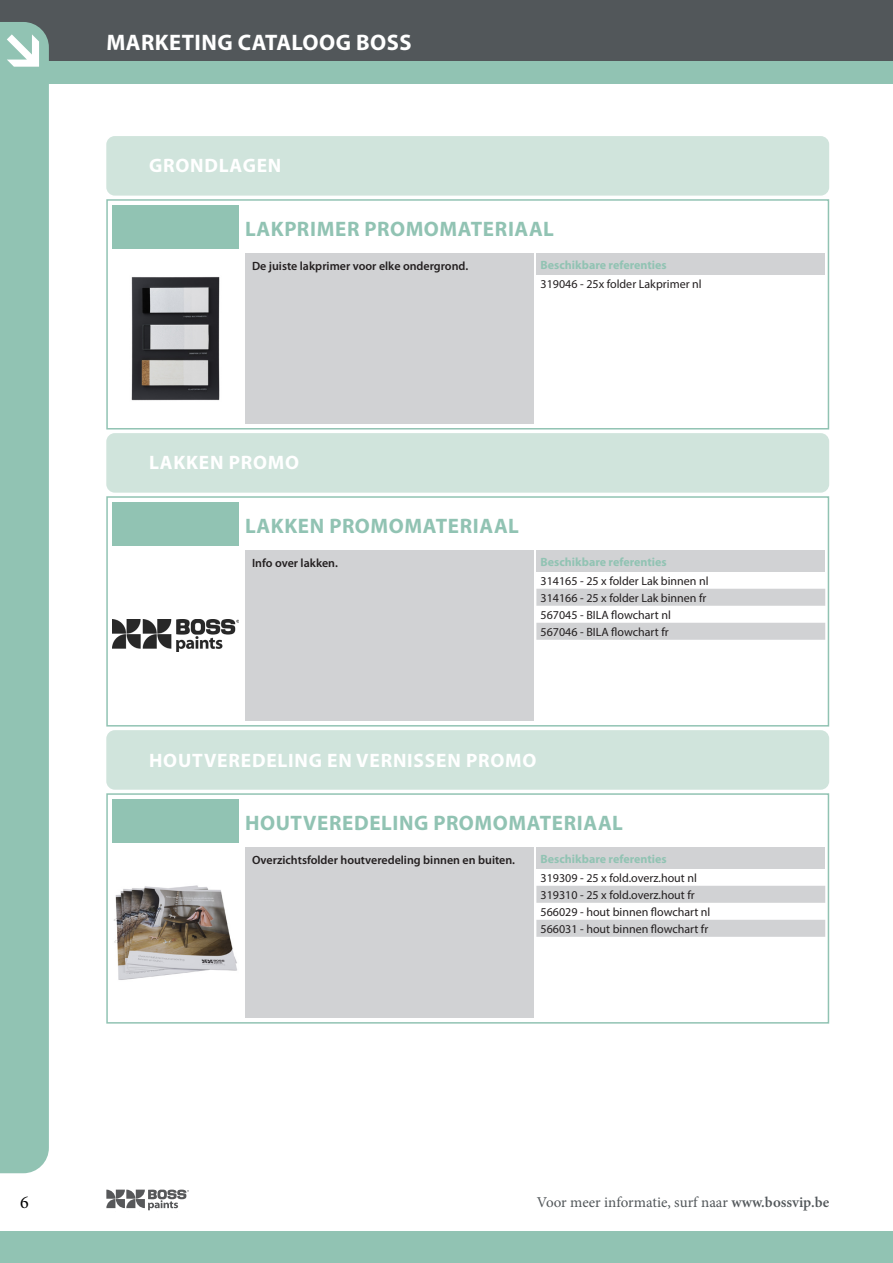
<style>
.page{position:relative;width:893px;height:1263px;background:#fff}
.page>*{position:absolute;margin:0;border:0;box-sizing:border-box;transform-origin:0 0}
.t1{font:700 22.5px "Myriad Pro";letter-spacing:.02em;color:#fff}
._03_productname_titl{font:700 21px "Myriad Pro";letter-spacing:.025em;color:#91c3b3}
._02_subtitle_single{font:700 19.5px "Myriad Pro";letter-spacing:.04em;color:#fff}
.t2{font:18px "Minion Pro";color:#000}
.t3{font:15px "Minion Pro";color:#52575a}
._01_body_table_color{font:12px "Myriad Pro";color:#231f20}
._01_product_beschrij{font:600 12px "Myriad Pro";color:#231f20}
._02_subtitles_table{font:700 12px "Myriad Pro";color:#91c3b3}
.s1{font-weight:600}
</style>
<div class="page">
<div style="left:0;top:0;width:893px;height:71px;background:#52575a"></div>
<svg style="left:106px;top:1189px;width:83px;height:21px"></svg>
<div style="left:0;top:22px;width:49px;height:1151px;background:#91c3b3"></div>
<div style="left:0;top:1231px;width:893px;height:32px;background:#91c3b3"></div>
<div style="left:0;top:61px;width:893px;height:22px;background:#91c3b3"></div>
<div style="left:7px;top:30px;width:34px;height:42px;background:#91c3b3"></div>
<svg style="left:7px;top:34px;width:32px;height:33px"></svg>
<div style="left:106px;top:136px;width:723px;height:60px;background:#d0e4dc;border-radius:9px"></div>
<div style="left:112px;top:205px;width:126px;height:44px;background:#91c3b3"></div>
<img style="left:131px;top:277px;width:89px;height:124px">
<div style="left:245px;top:254px;width:289px;height:170px;background:#d1d2d4"></div>
<div style="left:536px;top:254px;width:289px;height:21px;background:#d1d2d4"></div>
<div style="left:106px;top:199px;width:723px;height:230px;border:2px solid #91c3b3"></div>
<div style="left:106px;top:433px;width:723px;height:60px;background:#d0e4dc;border-radius:9px"></div>
<div style="left:112px;top:502px;width:126px;height:44px;background:#91c3b3"></div>
<img style="left:112px;top:620px;width:126px;height:32px">
<div style="left:245px;top:551px;width:289px;height:170px;background:#d1d2d4"></div>
<div style="left:536px;top:551px;width:289px;height:21px;background:#d1d2d4"></div>
<svg style="left:536px;top:589px;width:289px;height:51px"></svg>
<div style="left:106px;top:496px;width:723px;height:230px;border:2px solid #91c3b3"></div>
<div style="left:106px;top:730px;width:723px;height:60px;background:#d0e4dc;border-radius:9px"></div>
<div style="left:112px;top:799px;width:126px;height:44px;background:#91c3b3"></div>
<img style="left:114px;top:885px;width:123px;height:95px">
<div style="left:245px;top:848px;width:289px;height:170px;background:#d1d2d4"></div>
<div style="left:536px;top:848px;width:289px;height:21px;background:#d1d2d4"></div>
<svg style="left:536px;top:886px;width:289px;height:51px"></svg>
<div style="left:106px;top:793px;width:723px;height:230px;border:2px solid #91c3b3"></div>
<p class="t1" style="left:107px;top:28px;width:306px">MARKETING CATALOOG BOSS</p>
<p class="_02_subtitle_single" style="left:149px;top:153px;width:134px">GRONDLAGEN</p>
<p class="_03_productname_titl" style="left:245px;top:215px;width:311px">LAKPRIMER PROMOMATERIAAL</p>
<p class="_01_product_beschrij" style="left:252px;top:258px;width:218px">De juiste lakprimer voor elke ondergrond.</p>
<p class="_02_subtitles_table" style="left:541px;top:257px;width:128px">Beschikbare referenties</p>
<p class="_01_body_table_color" style="left:541px;top:276px;width:163px">319046 - 25x folder Lakprimer nl</p>
<p class="_02_subtitle_single" style="left:149px;top:450px;width:152px">LAKKEN PROMO</p>
<p class="_03_productname_titl" style="left:245px;top:512px;width:275px">LAKKEN PROMOMATERIAAL</p>
<p class="_01_product_beschrij" style="left:252px;top:555px;width:87px">Info over lakken.</p>
<p class="_02_subtitles_table" style="left:541px;top:554px;width:128px">Beschikbare referenties</p>
<p class="_01_body_table_color" style="left:541px;top:573px;width:169px">314165 - 25 x folder Lak binnen nl</p>
<p class="_01_body_table_color" style="left:541px;top:590px;width:167px">314166 - 25 x folder Lak binnen fr</p>
<p class="_01_body_table_color" style="left:541px;top:607px;width:132px">567045 - BILA flowchart nl</p>
<p class="_01_body_table_color" style="left:541px;top:624px;width:130px">567046 - BILA flowchart fr</p>
<p class="_02_subtitle_single" style="left:149px;top:747px;width:389px">HOUTVEREDELING EN VERNISSEN PROMO</p>
<p class="_03_productname_titl" style="left:245px;top:809px;width:379px">HOUTVEREDELING PROMOMATERIAAL</p>
<p class="_01_product_beschrij" style="left:252px;top:852px;width:265px">Overzichtsfolder houtveredeling binnen en buiten.</p>
<p class="_02_subtitles_table" style="left:541px;top:851px;width:128px">Beschikbare referenties</p>
<p class="_01_body_table_color" style="left:541px;top:870px;width:158px">319309 - 25 x fold.overz.hout nl</p>
<p class="_01_body_table_color" style="left:541px;top:887px;width:156px">319310 - 25 x fold.overz.hout fr</p>
<p class="_01_body_table_color" style="left:541px;top:904px;width:171px">566029 - hout binnen flowchart nl</p>
<p class="_01_body_table_color" style="left:541px;top:921px;width:169px">566031 - hout binnen flowchart fr</p>
<h3 class="t2" style="left:20px;top:1190px;width:10px">6</h3>
<p class="t3" style="left:537px;top:1192px;width:294px">Voor meer informatie, surf naar <span class="s1">www.bossvip.be</span></p>
</div>
